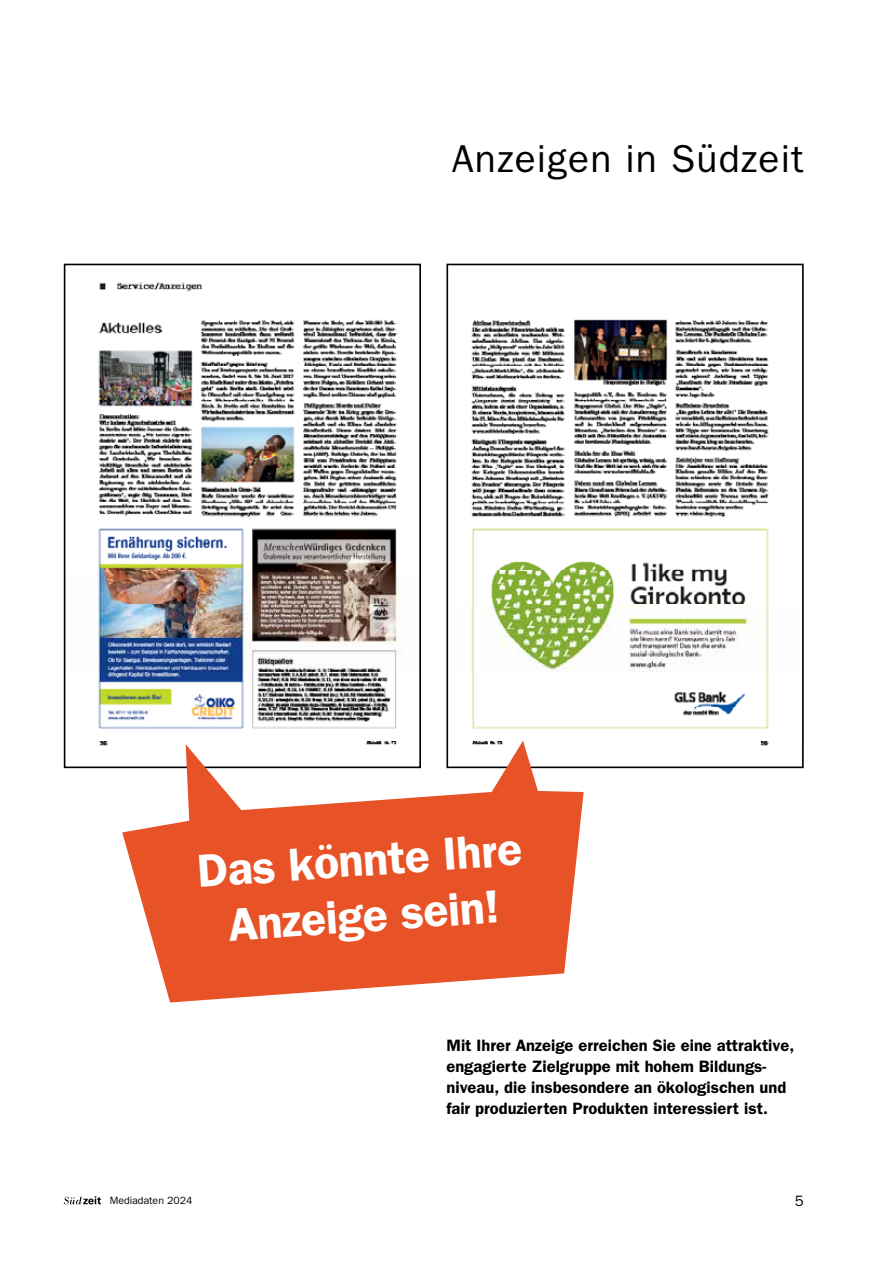
<style>
.page{position:relative;width:893px;height:1263px;background:#fff}
.page>*{position:absolute;margin:0;border:0;box-sizing:border-box;transform-origin:0 0}
.t1{font:600 46.5px/55.8px "Franklin Gothic";color:#fff;text-align:center}
.t2{font:39px "Franklin Gothic";letter-spacing:.03em;color:#000}
.t3{font:600 16.5px/21px "Franklin Gothic";color:#000}
.t4{font:15px "Franklin Gothic";color:#000}
.t5{font:10.5px "Franklin Gothic";color:#000}
</style>
<div class="page">
<svg style="left:64px;top:1196px;width:37px;height:8px"></svg>
<img style="left:471px;top:319px;width:298px;height:427px">
<div style="left:446px;top:264px;width:358px;height:504px;border:2px solid #000"></div>
<img style="left:98px;top:282px;width:303px;height:464px">
<div style="left:64px;top:264px;width:357px;height:504px;border:2px solid #000"></div>
<svg style="left:122px;top:741px;width:462px;height:261px;fill:#e85227"></svg>
<h2 class="t2" style="left:452px;top:136px;width:353px">Anzeigen in Südzeit</h2>
<h1 class="t1" style="left:195px;top:842px;width:327px;rotate:-4deg">Das könnte Ihre<br>Anzeige sein!</h1>
<p class="t3" style="left:446px;top:1034px;width:349px">Mit Ihrer Anzeige erreichen Sie eine attraktive, engagierte Zielgruppe mit hohem Bildungs&shy;niveau, die insbesondere an ökologischen und fair produzierten Produkten interessiert ist.</p>
<p class="t5" style="left:110px;top:1195px;width:84px">Mediadaten 2024</p>
<p class="t4" style="left:795px;top:1192px;width:10px">5</p>
</div>
